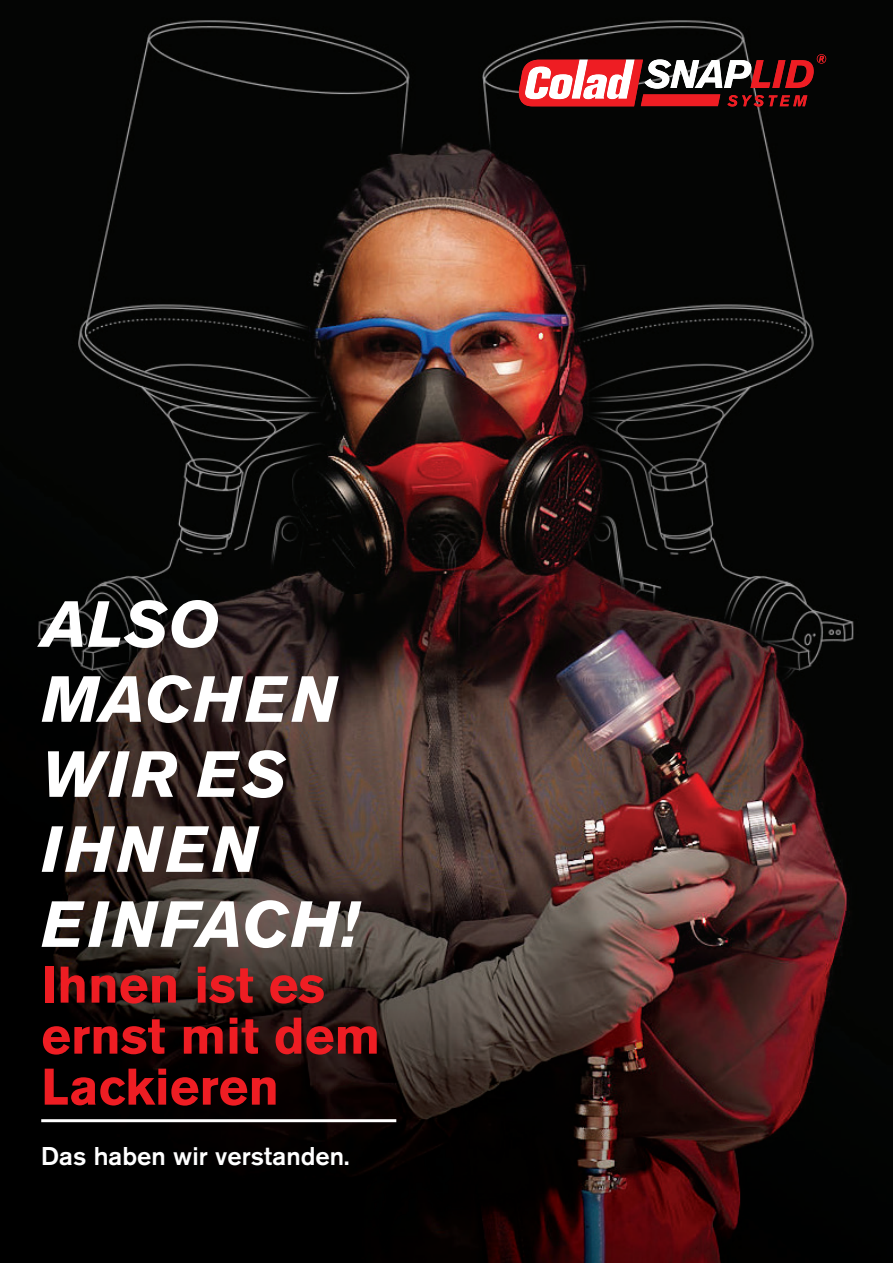
<style>
.page{position:relative;width:893px;height:1263px;background:#fff}
.page>*{position:absolute;margin:0;border:0;box-sizing:border-box;transform-origin:0 0}
.t1{font:italic 700 64.5px/75px "Akzidenz Grotesk Pro";letter-spacing:.05em;color:#fff}
.t2{font:700 51px/51px "Akzidenz Grotesk Pro";color:#ee1d23}
.t3{font:500 25.5px "Akzidenz Grotesk Pro";color:#fff}
</style>
<div class="page">
<img style="left:0;top:0;width:893px;height:1263px">
<svg style="left:514px;top:54px;width:312px;height:53px"></svg>
<img style="left:793px;top:95px;width:14px;height:11px">
<hr style="left:41px;top:1119px;width:355px;height:3px;background:#fff">
<p class="t1" style="left:42px;top:585px;width:318px">ALSO<br>MACHEN<br>WIR ES<br>IHNEN<br>EINFACH!</p>
<p class="t2" style="left:41px;top:959px;width:340px">Ihnen ist es ernst mit dem<br>Lackieren</p>
<p class="t3" style="left:41px;top:1139px;width:310px">Das haben wir verstanden.</p>
</div>
